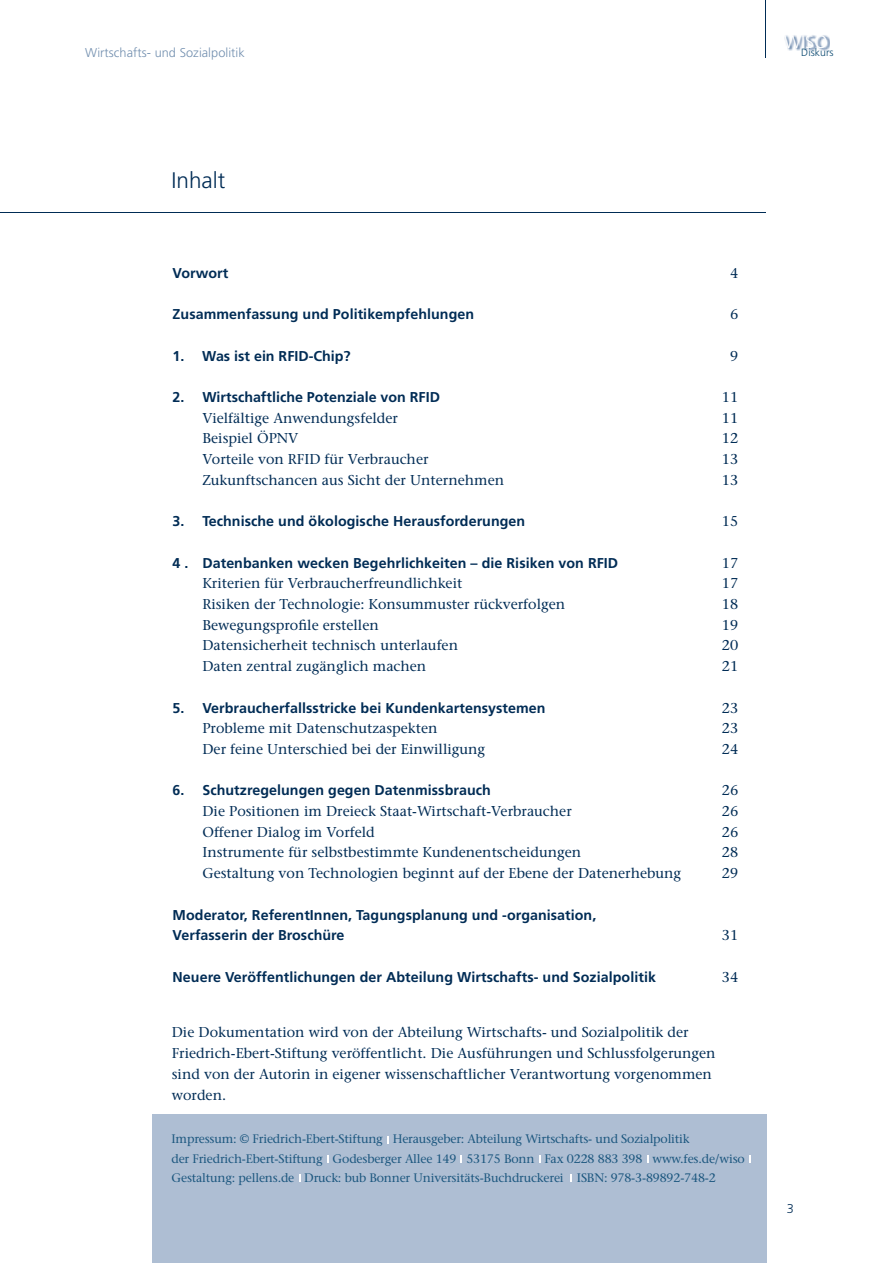
<style>
.page{position:relative;width:893px;height:1263px;background:#fff}
.page>*{position:absolute;margin:0;border:0;box-sizing:border-box;transform-origin:0 0}
.t1{font:300 22.5px "Frutiger";color:#002c55}
.t2{font:300 18px "Frutiger";color:#fff}
.t3{font:14.25px/21px "Stone Serif";color:#002c55}
.t4{font:700 14.25px/20.7px "Frutiger";letter-spacing:.005em;color:#002c55}
.t5{font:300 12.75px "Frutiger";letter-spacing:.005em;color:#728faf}
.t6{font:300 12.75px "Frutiger";color:#002c55}
.t7{font:12.3px/19.5px "Stone Serif";letter-spacing:-.015em;color:#1c577f}
.t8{font:300 10.5px "Frutiger";letter-spacing:.005em;color:#094870}
</style>
<div class="page">
<img style="left:784px;top:35px;width:45px;height:16px">
<hr style="left:765px;top:0;width:1px;height:57px;background:#002c55">
<div style="left:152px;top:1114px;width:614px;height:149px;background:#aebed3"></div>
<svg style="left:647px;top:1155px;width:2px;height:8px"></svg>
<svg style="left:749px;top:1155px;width:2px;height:8px"></svg>
<hr style="left:0;top:213px;width:765px;height:1px;background:#002c55">
<svg style="left:299px;top:1174px;width:2px;height:7px"></svg>
<p class="t5" style="left:85px;top:47px;width:161px">Wirtschafts- und Sozialpolitik</p>
<p class="t2" style="left:784px;top:35px;width:45px">WISO</p>
<p class="t8" style="left:801px;top:48px;width:34px">Diskurs</p>
<h1 class="t1" style="left:171px;top:171px;width:55px">Inhalt</h1>
<p class="t4" style="left:173px;top:264px;width:57px">Vorwort</p>
<p class="t3" style="left:730px;top:264px;width:10px">4</p>
<p class="t4" style="left:173px;top:305px;width:303px">Zusammenfassung und Politikempfehlungen</p>
<p class="t3" style="left:730px;top:305px;width:10px">6</p>
<p class="t4" style="left:173px;top:346px;width:180px">1. Was ist ein RFID-Chip?</p>
<p class="t3" style="left:730px;top:347px;width:10px">9</p>
<p class="t4" style="left:173px;top:388px;width:269px">2. Wirtschaftliche Potenziale von RFID</p>
<p class="t3" style="left:722px;top:388px;width:18px">11</p>
<p class="t3" style="left:202px;top:409px;width:197px">Vielfältige Anwendungsfelder</p>
<p class="t3" style="left:722px;top:409px;width:18px">11</p>
<p class="t3" style="left:202px;top:429px;width:98px">Beispiel ÖPNV</p>
<p class="t3" style="left:722px;top:429px;width:18px">12</p>
<p class="t3" style="left:202px;top:450px;width:228px">Vorteile von RFID für Verbraucher</p>
<p class="t3" style="left:722px;top:450px;width:18px">13</p>
<p class="t3" style="left:202px;top:471px;width:303px">Zukunftschancen aus Sicht der Unternehmen</p>
<p class="t3" style="left:722px;top:471px;width:18px">13</p>
<p class="t4" style="left:173px;top:512px;width:354px">3. Technische und ökologische Herausforderungen</p>
<p class="t3" style="left:722px;top:512px;width:18px">15</p>
<p class="t4" style="left:173px;top:553px;width:447px">4 . Datenbanken wecken Begehrlichkeiten – die Risiken von RFID</p>
<p class="t3" style="left:722px;top:554px;width:18px">17</p>
<p class="t3" style="left:202px;top:574px;width:261px">Kriterien für Verbraucherfreundlichkeit</p>
<p class="t3" style="left:722px;top:574px;width:18px">17</p>
<p class="t3" style="left:202px;top:595px;width:364px">Risiken der Technologie: Konsummuster rückverfolgen</p>
<p class="t3" style="left:722px;top:595px;width:18px">18</p>
<p class="t3" style="left:202px;top:616px;width:178px">Bewegungsprofile erstellen</p>
<p class="t3" style="left:722px;top:616px;width:18px">19</p>
<p class="t3" style="left:202px;top:636px;width:257px">Datensicherheit technisch unterlaufen</p>
<p class="t3" style="left:722px;top:636px;width:18px">20</p>
<p class="t3" style="left:202px;top:657px;width:225px">Daten zentral zugänglich machen</p>
<p class="t3" style="left:722px;top:657px;width:18px">21</p>
<p class="t4" style="left:173px;top:698px;width:374px">5. Verbraucherfallsstricke bei Kundenkartensystemen</p>
<p class="t3" style="left:722px;top:699px;width:18px">23</p>
<p class="t3" style="left:202px;top:719px;width:237px">Probleme mit Datenschutzaspekten</p>
<p class="t3" style="left:722px;top:719px;width:18px">23</p>
<p class="t3" style="left:202px;top:740px;width:284px">Der feine Unterschied bei der Einwilligung</p>
<p class="t3" style="left:722px;top:740px;width:18px">24</p>
<p class="t4" style="left:173px;top:781px;width:320px">6. Schutzregelungen gegen Datenmissbrauch</p>
<p class="t3" style="left:722px;top:781px;width:18px">26</p>
<p class="t3" style="left:202px;top:802px;width:371px">Die Positionen im Dreieck Staat-Wirtschaft-Verbraucher</p>
<p class="t3" style="left:722px;top:802px;width:18px">26</p>
<p class="t3" style="left:202px;top:823px;width:174px">Offener Dialog im Vorfeld</p>
<p class="t3" style="left:722px;top:823px;width:18px">26</p>
<p class="t3" style="left:202px;top:843px;width:380px">Instrumente für selbstbestimmte Kundenentscheidungen</p>
<p class="t3" style="left:722px;top:843px;width:18px">28</p>
<p class="t3" style="left:202px;top:864px;width:480px">Gestaltung von Technologien beginnt auf der Ebene der Datenerhebung</p>
<p class="t3" style="left:722px;top:864px;width:18px">29</p>
<p class="t4" style="left:173px;top:905px;width:425px">Moderator, ReferentInnen, Tagungsplanung und -organisation,<br>Verfasserin der Broschüre</p>
<p class="t3" style="left:722px;top:926px;width:18px">31</p>
<p class="t4" style="left:173px;top:967px;width:485px">Neuere Veröffentlichungen der Abteilung Wirtschafts- und Sozialpolitik</p>
<p class="t3" style="left:722px;top:968px;width:18px">34</p>
<p class="t3" style="left:172px;top:1023px;width:545px">Die Dokumentation wird von der Abteilung Wirtschafts- und Sozialpolitik der Friedrich-Ebert-Stiftung veröffentlicht. Die Ausführungen und Schlussfolgerungen sind von der Autorin in eigener wissenschaftlicher Verantwortung vorgenommen worden.</p>
<p class="t7" style="left:171px;top:1130px;width:575px">Impressum: © Friedrich-Ebert-Stiftung Herausgeber: Abteilung Wirtschafts- und Sozialpolitik<br>der Friedrich-Ebert-Stiftung Godesberger Allee 149 53175 Bonn Fax 0228 883 398 www.fes.de/wiso<br>Gestaltung: pellens.de Druck: bub Bonner Universitäts-Buchdruckerei ISBN: 978-3-89892-748-2</p>
<p class="t6" style="left:787px;top:1204px;width:9px">3</p>
</div>
